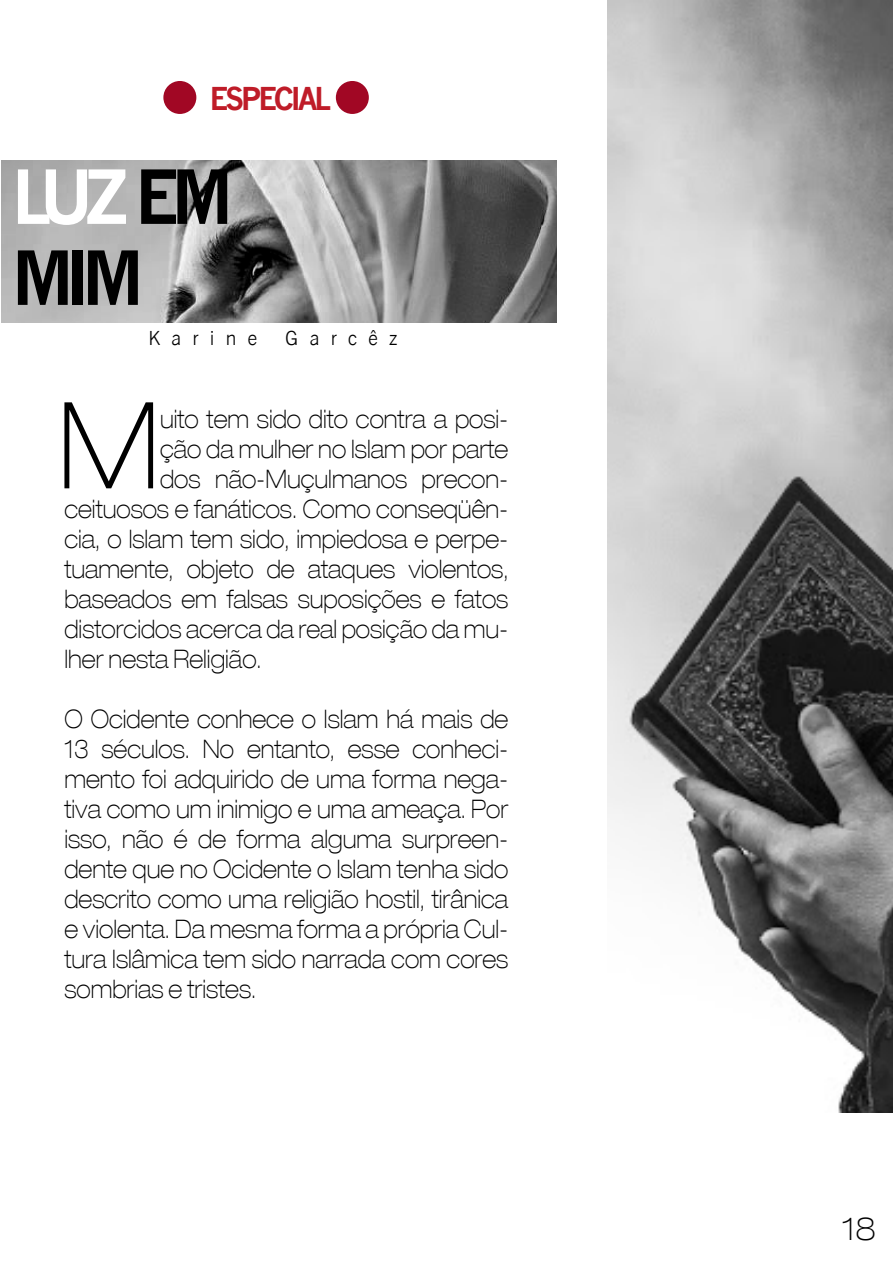
<style>
.page{position:relative;width:893px;height:1263px;background:#fff}
.page>*{position:absolute;margin:0;border:0;box-sizing:border-box;transform-origin:0 0}
.t1{font:100 expanded 120.45px "Helvetica 33";color:#000;scale:.88 1}
.t2{font:700 72.9px/81px "News Gothic";letter-spacing:-.11em;color:#000;scale:.95 1}
.t3{font:100 expanded 31.5px "Helvetica 33";color:#000}
.t4{font:700 30.75px "News Gothic";letter-spacing:-.11em;color:#bf1c28;scale:.95 1}
.t5{font:100 expanded 25.5px/30px "Helvetica 33";color:#000;text-align:justify;scale:.88 1}
.t6{font:300 19.5px "News Gothic BT";letter-spacing:.58em;color:#000}
.s1{color:#fff}
</style>
<div class="page">
<img style="left:2px;top:160px;width:554px;height:162px">
<div style="left:163px;top:81px;width:33px;height:33px;background:#a10724;border-radius:50%"></div>
<div style="left:336px;top:81px;width:33px;height:33px;background:#a10724;border-radius:50%"></div>
<img style="left:607px;top:0;width:286px;height:1113px">
<p class="t4" style="left:210px;top:80px;width:129px">ESPECIAL</p>
<h2 class="t2" style="left:12px;top:156px;width:234px"><span class="s1">LUZ</span> EM<br>MIM</h2>
<p class="t6" style="left:148px;top:326px;width:110px">Karine</p>
<p class="t6" style="left:286px;top:326px;width:113px">Garcêz</p>
<h1 class="t1" style="left:58px;top:374px;width:118px">M</h1>
<p class="t5" style="left:160px;top:404px;width:397px">uito tem sido dito contra a posi-</p>
<p class="t5" style="left:160px;top:434px;width:397px">ção da mulher no Islam por parte</p>
<p class="t5" style="left:160px;top:464px;width:397px">dos não-Muçulmanos precon-</p>
<p class="t5" style="left:64px;top:494px;width:506px">ceituosos e fanáticos. Como conseqüên-</p>
<p class="t5" style="left:64px;top:524px;width:506px">cia, o Islam tem sido, impiedosa e perpe-</p>
<p class="t5" style="left:64px;top:554px;width:506px">tuamente, objeto de ataques violentos,</p>
<p class="t5" style="left:64px;top:584px;width:506px">baseados em falsas suposições e fatos</p>
<p class="t5" style="left:64px;top:614px;width:506px">distorcidos acerca da real posição da mu-</p>
<p class="t5" style="left:64px;top:644px;width:225px">lher nesta Religião.</p>
<p class="t5" style="left:64px;top:704px;width:506px">O Ocidente conhece o Islam há mais de 13 séculos. No entanto, esse conheci&shy;mento foi adquirido de uma forma nega&shy;tiva como um inimigo e uma ameaça. Por isso, não é de forma alguma surpreen&shy;dente que no Ocidente o Islam tenha sido descrito como uma religião hostil, tirânica e violenta. Da mesma forma a própria Cul&shy;tura Islâmica tem sido narrada com cores sombrias e tristes.</p>
<p class="t3" style="left:842px;top:1210px;width:35px">18</p>
</div>
